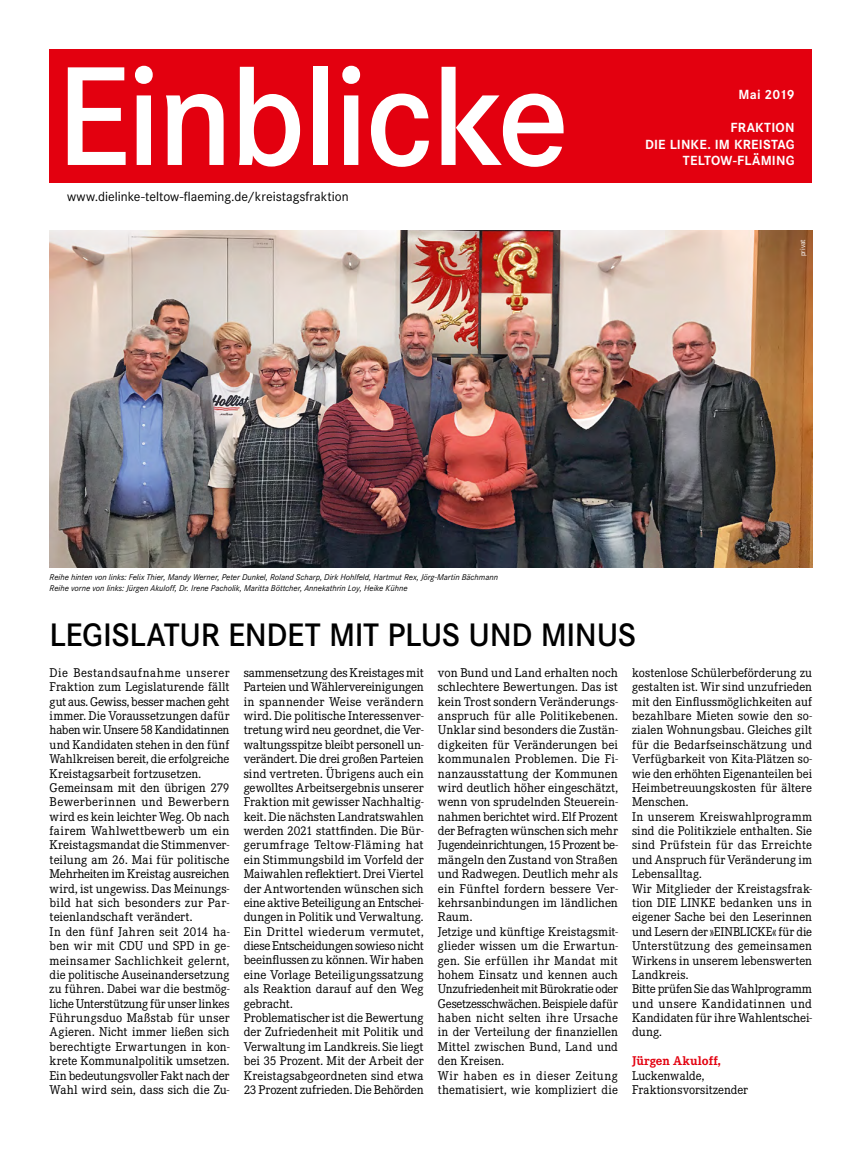
<style>
.page{position:relative;width:862px;height:1170px;background:#fff}
.page>*{position:absolute;margin:0;border:0;box-sizing:border-box;transform-origin:0 0}
.t1{font:600 146.25px "Corporate S";letter-spacing:-.025em;color:#fff}
.t2{font:600 33.75px "Corporate S";letter-spacing:-.015em;color:#000}
.t3{font:13.75px "Corporate S";color:#000}
.t4{font:700 13.75px/16.5px "Corporate S";letter-spacing:.015em;color:#fff;text-align:right}
.t5{font:13.12px/14.4px "Corporate E";letter-spacing:.005em;color:#000}
.t6{font:700 13.12px "Corporate E";letter-spacing:.01em;color:#e3000f}
.t7{font:italic 8.75px/10.5px "Corporate S";color:#000}
.t8{font:7.5px "Corporate S";color:#fff}
</style>
<div class="page">
<div style="left:50px;top:50px;width:761px;height:133px;background:#e3000f"></div>
<img style="left:50px;top:231px;width:761px;height:336px">
<h1 class="t1" style="left:56px;top:34px;width:514px">Einblicke</h1>
<p class="t3" style="left:67px;top:189px;width:283px">www.dielinke-teltow-flaeming.de/kreistagsfraktion</p>
<p class="t4" style="left:738px;top:87px;width:57px">Mai 2019</p>
<p class="t4" style="left:644px;top:120px;width:151px">FRAKTION<br>DIE LINKE. IM KREISTAG<br>TELTOW-FLÄMING</p>
<p class="t8" style="left:797px;top:256px;width:19px;rotate:-90deg">privat</p>
<p class="t7" style="left:50px;top:572px;width:449px">Reihe hinten von links: Felix Thier, Mandy Werner, Peter Dunkel, Roland Scharp, Dirk Hohlfeld, Hartmut Rex, Jörg-Martin Bächmann<br>Reihe vorne von links: Jürgen Akuloff, Dr. Irene Pacholik, Maritta Böttcher, Annekathrin Loy, Heike Kühne</p>
<h2 class="t2" style="left:50px;top:616px;width:587px">LEGISLATUR ENDET MIT PLUS UND MINUS</h2>
<p class="t5" style="left:50px;top:665px;width:181px">Die Bestandsaufnahme unserer Fraktion zum Legislaturende fällt gut aus. Gewiss, besser machen geht immer. Die Voraussetzungen dafür haben wir. Unsere 58 Kandidatinnen und Kandidaten stehen in den fünf Wahlkreisen bereit, die erfolgreiche Kreistagsarbeit fortzusetzen.<br>Gemeinsam mit den übrigen 279<br>Bewerberinnen und Bewerbern wird es kein leichter Weg. Ob nach fairem Wahlwettbewerb um ein Kreistagsmandat die Stimmenver&shy;teilung am 26. Mai für politische Mehrheiten im Kreistag ausreichen wird, ist ungewiss. Das Meinungs&shy;bild hat sich besonders zur Par&shy;teienlandschaft verändert.<br>In den fünf Jahren seit 2014 ha&shy;ben wir mit CDU und SPD in ge&shy;meinsamer Sachlichkeit gelernt, die politische Auseinandersetzung zu führen. Dabei war die bestmög&shy;liche Unterstützung für unser linkes Führungsduo Maßstab für unser Agieren. Nicht immer ließen sich berechtigte Erwartungen in kon&shy;krete Kommunalpolitik umsetzen.<br>Ein bedeutungsvoller Fakt nach der Wahl wird sein, dass sich die Zu-</p>
<p class="t5" style="left:437px;top:665px;width:181px">von Bund und Land erhalten noch schlechtere Bewertungen. Das ist kein Trost sondern Veränderungs&shy;anspruch für alle Politikebenen.<br>Unklar sind besonders die Zustän&shy;digkeiten für Veränderungen bei kommunalen Problemen. Die Fi&shy;nanzausstattung der Kommunen wird deutlich höher eingeschätzt, wenn von sprudelnden Steuerein&shy;nahmen berichtet wird. Elf Prozent der Befragten wünschen sich mehr<br>Jugendeinrichtungen, 15 Prozent be&shy;mängeln den Zustand von Straßen und Radwegen. Deutlich mehr als ein Fünftel fordern bessere Ver&shy;kehrsanbindungen im ländlichen<br>Raum.<br>Jetzige und künftige Kreistagsmit&shy;glieder wissen um die Erwartun&shy;gen. Sie erfüllen ihr Mandat mit hohem Einsatz und kennen auch<br>Unzufriedenheit mit Bürokratie oder<br>Gesetzesschwächen. Beispiele dafür haben nicht selten ihre Ursache in der Verteilung der finanziellen<br>Mittel zwischen Bund, Land und den Kreisen.<br>Wir haben es in dieser Zeitung thematisiert, wie kompliziert die</p>
<p class="t5" style="left:243px;top:665px;width:181px">sammensetzung des Kreistages mit Parteien und Wählervereinigungen in spannender Weise verändern wird. Die politische Interessenver&shy;tretung wird neu geordnet, die Ver&shy;waltungsspitze bleibt personell un&shy;verändert. Die drei großen Parteien sind vertreten. Übrigens auch ein gewolltes Arbeitsergebnis unserer Fraktion mit gewisser Nachhaltig&shy;keit. Die nächsten Landratswahlen werden 2021 stattfinden. Die Bür&shy;gerumfrage Teltow-Fläming hat ein Stimmungsbild im Vorfeld der Maiwahlen reflektiert. Drei Viertel der Antwortenden wünschen sich eine aktive Beteiligung an Entschei&shy;dungen in Politik und Verwaltung.<br>Ein Drittel wiederum vermutet, diese Entscheidungen sowieso nicht beeinflussen zu können. Wir haben eine Vorlage Beteiligungssatzung als Reaktion darauf auf den Weg gebracht.<br>Problematischer ist die Bewertung der Zufriedenheit mit Politik und Verwaltung im Landkreis. Sie liegt bei 35 Prozent. Mit der Arbeit der Kreistagsabgeordneten sind etwa 23 Prozent zufrieden. Die Behörden</p>
<p class="t5" style="left:631px;top:665px;width:181px">kostenlose Schülerbeförderung zu gestalten ist. Wir sind unzufrieden mit den Einflussmöglichkeiten auf bezahlbare Mieten sowie den so&shy;zialen Wohnungsbau. Gleiches gilt für die Bedarfseinschätzung und<br>Verfügbarkeit von Kita-Plätzen so&shy;wie den erhöhten Eigenanteilen bei<br>Heimbetreuungskosten für ältere<br>Menschen.<br>In unserem Kreiswahlprogramm sind die Politikziele enthalten. Sie sind Prüfstein für das Erreichte und Anspruch für Veränderung im<br>Lebensalltag.<br>Wir Mitglieder der Kreistagsfrak&shy;tion DIE LINKE bedanken uns in eigener Sache bei den Leserinnen und Lesern der »EINBLICKE« für die<br>Unterstützung des gemeinsamen<br>Wirkens in unserem lebenswerten<br>Landkreis.<br>Bitte prüfen Sie das Wahlprogramm und unsere Kandidatinnen und<br>Kandidaten für ihre Wahlentschei&shy;dung.</p>
<p class="t6" style="left:631px;top:1053px;width:90px">Jürgen Akuloff,</p>
<p class="t5" style="left:631px;top:1068px;width:117px">Luckenwalde,<br>Fraktionsvorsitzender</p>
</div>
